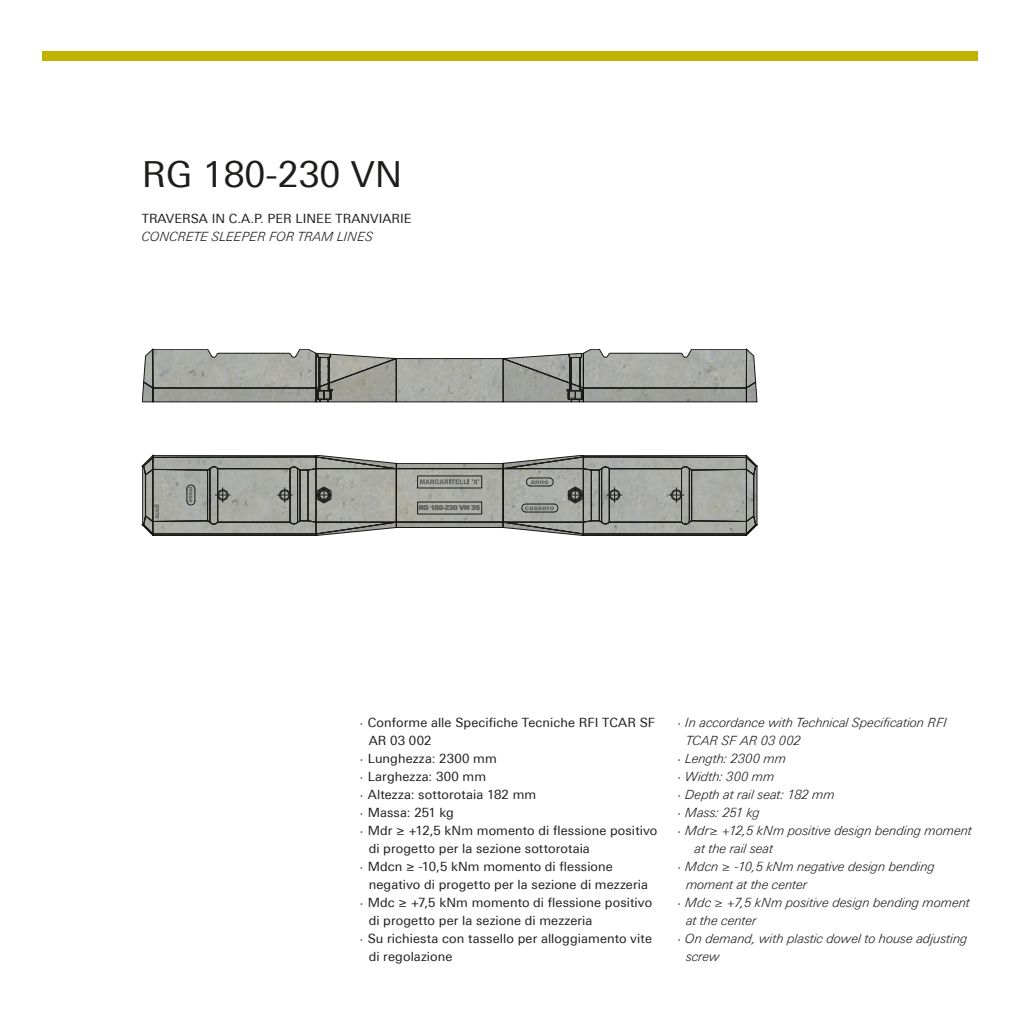
<style>
.page{position:relative;width:1021px;height:1021px;background:#fff}
.page>*{position:absolute;margin:0;border:0;box-sizing:border-box;transform-origin:0 0}
.t1{font:36px "Univers Next Pro";color:#1d1d1b}
.t2{font:12.75px "Univers Next Pro";letter-spacing:.01em;color:#1d1d1b}
.t3{font:italic 300 12.75px "Univers Next Pro";letter-spacing:.005em;color:#1d1d1b}
.t4{font:900 6.75px "Arial";letter-spacing:-.05em;color:#646463}
.s1{font-family:"Minion Pro"}
.s2{font-family:"Minion Pro";font-weight:400;font-style:normal}
</style>
<div class="page">
<div style="left:43px;top:51px;width:935px;height:9px;background:#c2b200"></div>
<img style="left:398px;top:360px;width:103px;height:40px">
<img style="left:397px;top:470px;width:106px;height:58px">
<div style="left:396px;top:358px;width:107px;height:44px;border:1px solid #1d1d1b"></div>
<hr style="left:396px;top:358px;width:1px;height:44px;background:#1d1d1b">
<svg style="left:142px;top:349px;width:254px;height:53px;background:#9e9f9a"></svg>
<svg style="left:502px;top:349px;width:255px;height:53px;background:#9d9e9a"></svg>
<div style="left:396px;top:468px;width:107px;height:54px;border:1px solid #1d1d1b"></div>
<div style="left:396px;top:463px;width:107px;height:5px;background:#a2a39e"></div>
<div style="left:396px;top:463px;width:107px;height:6px;border:1px solid #1d1d1b"></div>
<div style="left:396px;top:522px;width:107px;height:5px;background:#9ea09b"></div>
<hr style="left:396px;top:468px;width:107px;height:1px;background:#1d1d1b">
<svg style="left:420px;top:479px;width:59px;height:5px"></svg>
<hr style="left:396px;top:522px;width:107px;height:1px;background:#1d1d1b">
<svg style="left:142px;top:455px;width:255px;height:81px;background:#91928d"></svg>
<svg style="left:503px;top:455px;width:254px;height:81px;background:#949692"></svg>
<h1 class="t1" style="left:142px;top:153px;width:262px">RG 180-230 VN</h1>
<p class="t2" style="left:142px;top:211px;width:271px">TRAVERSA IN C.A.P. PER LINEE TRANVIARIE</p>
<p class="t3" style="left:142px;top:229px;width:233px">CONCRETE SLEEPER FOR TRAM LINES</p>
<p class="t4" style="left:418px;top:503px;width:63px">RG 180-230 VN 35</p>
<p class="t2" style="left:360px;top:715px;width:296px"><span class="s1">·</span> Conforme alle Specifiche Tecniche RFI TCAR SF</p>
<p class="t2" style="left:369px;top:733px;width:64px">AR 03 002</p>
<p class="t2" style="left:360px;top:751px;width:138px"><span class="s1">·</span> Lunghezza: 2300 mm</p>
<p class="t2" style="left:360px;top:769px;width:127px"><span class="s1">·</span> Larghezza: 300 mm</p>
<p class="t2" style="left:360px;top:787px;width:177px"><span class="s1">·</span> Altezza: sottorotaia 182 mm</p>
<p class="t2" style="left:360px;top:805px;width:95px"><span class="s1">·</span> Massa: 251 kg</p>
<p class="t2" style="left:360px;top:823px;width:299px"><span class="s1">·</span> Mdr ≥ +12,5 kNm momento di flessione positivo</p>
<p class="t2" style="left:369px;top:841px;width:223px">di progetto per la sezione sottorotaia</p>
<p class="t2" style="left:360px;top:859px;width:254px"><span class="s1">·</span> Mdcn ≥ -10,5 kNm momento di flessione</p>
<p class="t2" style="left:369px;top:877px;width:281px">negativo di progetto per la sezione di mezzeria</p>
<p class="t2" style="left:360px;top:895px;width:293px"><span class="s1">·</span> Mdc ≥ +7,5 kNm momento di flessione positivo</p>
<p class="t2" style="left:369px;top:913px;width:225px">di progetto per la sezione di mezzeria</p>
<p class="t2" style="left:360px;top:931px;width:293px"><span class="s1">·</span> Su richiesta con tassello per alloggiamento vite</p>
<p class="t2" style="left:369px;top:949px;width:85px">di regolazione</p>
<p class="t3" style="left:677px;top:715px;width:271px"><span class="s2">·</span> In accordance with Technical Specification RFI</p>
<p class="t3" style="left:686px;top:733px;width:116px">TCAR SF AR 03 002</p>
<p class="t3" style="left:677px;top:751px;width:110px"><span class="s2">·</span> Length: 2300 mm</p>
<p class="t3" style="left:677px;top:769px;width:98px"><span class="s2">·</span> Width: 300 mm</p>
<p class="t3" style="left:677px;top:787px;width:159px"><span class="s2">·</span> Depth at rail seat: 182 mm</p>
<p class="t3" style="left:677px;top:805px;width:84px"><span class="s2">·</span> Mass: 251 kg</p>
<p class="t3" style="left:677px;top:823px;width:296px"><span class="s2">·</span> Mdr≥ +12,5 kNm positive design bending moment</p>
<p class="t3" style="left:694px;top:841px;width:80px">at the rail seat</p>
<p class="t3" style="left:677px;top:859px;width:259px"><span class="s2">·</span> Mdcn ≥ -10,5 kNm negative design bending</p>
<p class="t3" style="left:686px;top:877px;width:123px">moment at the center</p>
<p class="t3" style="left:677px;top:895px;width:294px"><span class="s2">·</span> Mdc ≥ +7,5 kNm positive design bending moment</p>
<p class="t3" style="left:686px;top:913px;width:72px">at the center</p>
<p class="t3" style="left:677px;top:931px;width:291px"><span class="s2">·</span> On demand, with plastic dowel to house adjusting</p>
<p class="t3" style="left:686px;top:949px;width:35px">screw</p>
</div>
